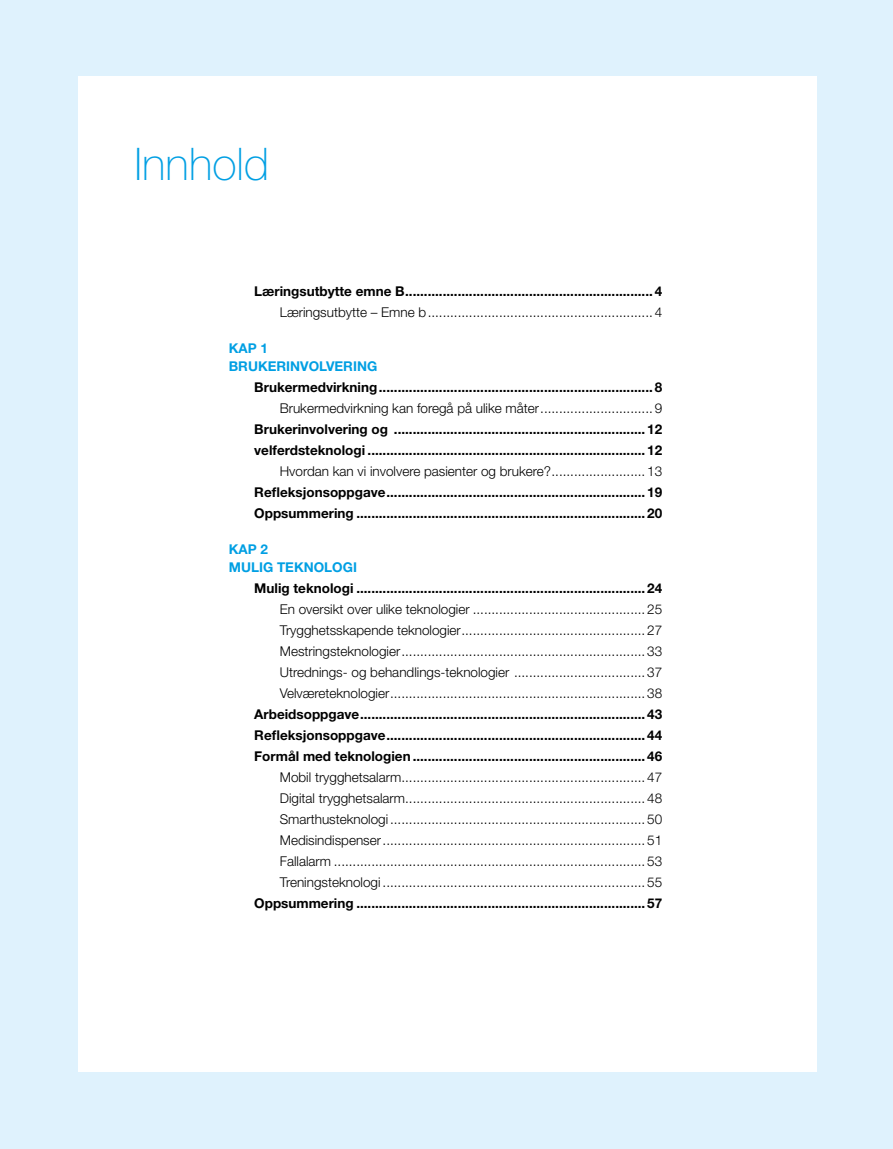
<style>
.page{position:relative;width:893px;height:1149px;background:#fff}
.page>*{position:absolute;margin:0;border:0;box-sizing:border-box;transform-origin:0 0}
.t1{font:100 45px "Helvetica Neue";color:#009fe3}
.t2{font:300 13.5px/21px "Helvetica Neue";color:#000;text-align:justify}
.t3{font:700 13.5px/21px "Helvetica Neue";color:#000}
.t4{font:700 13.5px/18px "Helvetica Neue";color:#009fe3}
</style>
<div class="page">
<div style="left:0;top:0;width:893px;height:1148px;background:#dff2fd"></div>
<div style="left:78px;top:77px;width:738px;height:994px;background:#fff"></div>
<h1 class="t1" style="left:135px;top:138px;width:136px">Innhold</h1>
<p class="t3" style="left:254px;top:280px;width:409px">Læringsutbytte emne B.................................................................. 4</p>
<p class="t2" style="left:280px;top:301px;width:384px">Læringsutbytte – Emne b............................................................ 4</p>
<p class="t4" style="left:229px;top:338px;width:150px">KAP 1<br>BRUKERINVOLVERING</p>
<p class="t3" style="left:254px;top:376px;width:409px">Brukermedvirkning......................................................................... 8</p>
<p class="t2" style="left:280px;top:397px;width:384px">Brukermedvirkning kan foregå på ulike måter.............................. 9</p>
<p class="t3" style="left:254px;top:418px;width:409px">Brukerinvolvering og ................................................................... 12 velferdsteknologi .......................................................................... 12</p>
<p class="t2" style="left:280px;top:460px;width:384px">Hvordan kan vi involvere pasienter og brukere?......................... 13</p>
<p class="t3" style="left:254px;top:481px;width:409px">Refleksjonsoppgave..................................................................... 19<br>Oppsummering ............................................................................. 20</p>
<p class="t4" style="left:229px;top:539px;width:130px">KAP 2<br>MULIG TEKNOLOGI</p>
<p class="t3" style="left:254px;top:577px;width:409px">Mulig teknologi ............................................................................. 24</p>
<p class="t2" style="left:280px;top:598px;width:384px">En oversikt over ulike teknologier .............................................. 25<br>Trygghetsskapende teknologier................................................. 27<br>Mestringsteknologier................................................................. 33<br>Utrednings- og behandlings-teknologier ................................... 37<br>Velværeteknologier.................................................................... 38</p>
<p class="t3" style="left:254px;top:703px;width:409px;text-align:justify">Arbeidsoppgave............................................................................ 43<br>Refleksjonsoppgave..................................................................... 44<br>Formål med teknologien.............................................................. 46</p>
<p class="t2" style="left:280px;top:766px;width:384px">Mobil trygghetsalarm................................................................. 47<br>Digital trygghetsalarm................................................................ 48<br>Smarthusteknologi.................................................................... 50<br>Medisindispenser...................................................................... 51<br>Fallalarm ................................................................................... 53<br>Treningsteknologi ...................................................................... 55</p>
<p class="t3" style="left:254px;top:892px;width:409px">Oppsummering ............................................................................. 57</p>
</div>
